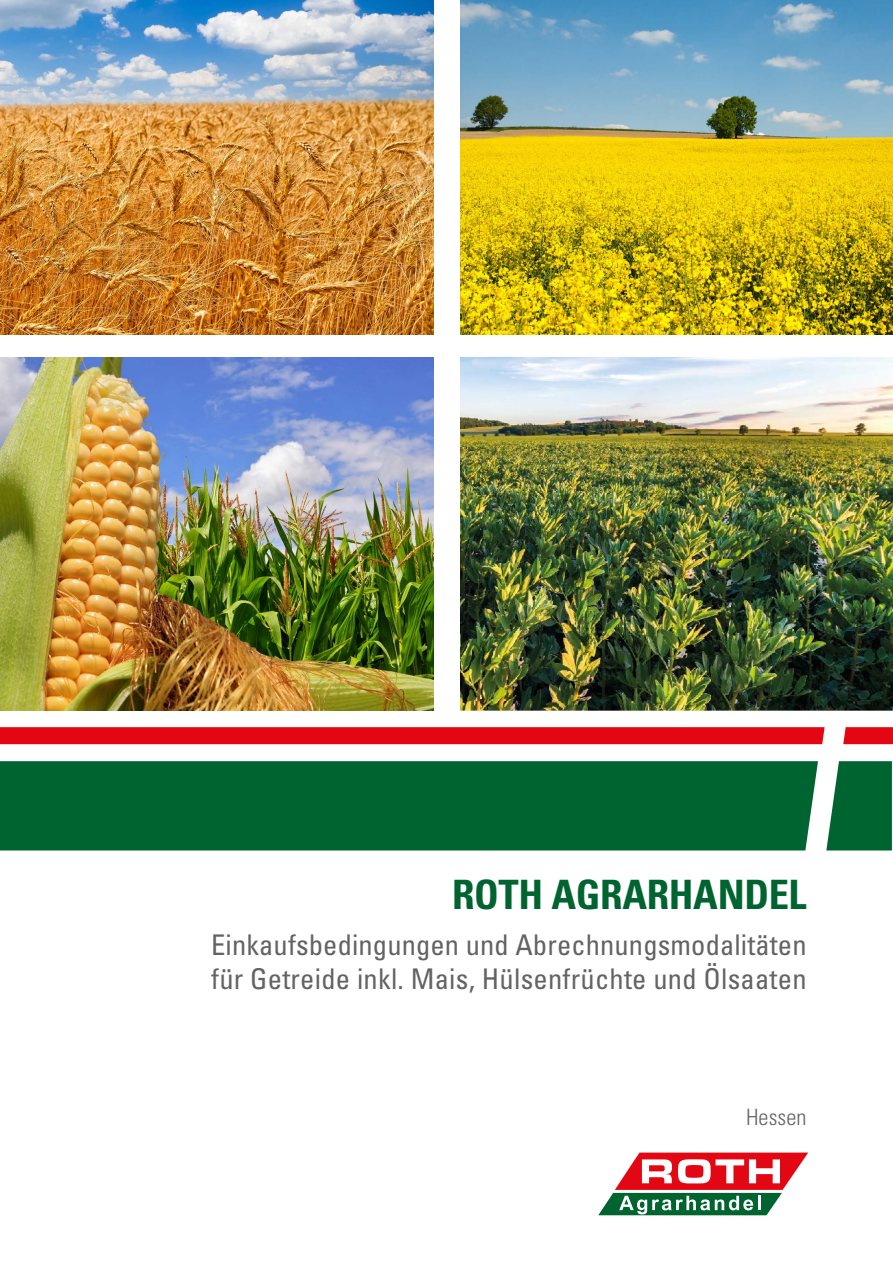
<style>
.page{position:relative;width:893px;height:1263px;background:#fff}
.page>*{position:absolute;margin:0;border:0;box-sizing:border-box;transform-origin:0 0}
.t1{font:700 condensed 40.5px "Univers LT Std";letter-spacing:-.01em;color:#006430}
.t2{font:condensed 28.5px/34.2px "Univers LT Std";letter-spacing:.005em;color:#646363}
.t3{font:300 condensed 22.5px "Univers LT Std";letter-spacing:.005em;color:#646363}
</style>
<div class="page">
<div style="left:0;top:761px;width:892px;height:89px;background:#006430"></div>
<svg style="left:0;top:727px;width:893px;height:17px"></svg>
<img style="left:460px;top:357px;width:433px;height:353px">
<img style="left:460px;top:0;width:433px;height:335px">
<img style="left:0;top:357px;width:434px;height:353px">
<img style="left:0;top:0;width:434px;height:335px">
<svg style="left:598px;top:1152px;width:210px;height:63px"></svg>
<hr style="left:758px;top:1196px;width:3px;height:14px;background:#fff">
<h1 class="t1" style="left:452px;top:870px;width:356px">ROTH AGRARHANDEL</h1>
<p class="t2" style="left:211px;top:927px;width:597px">Einkaufsbedingungen und Abrechnungsmodalitäten für Getreide inkl. Mais, Hülsenfrüchte und Ölsaaten</p>
<p class="t3" style="left:746px;top:1103px;width:62px">Hessen</p>
</div>
